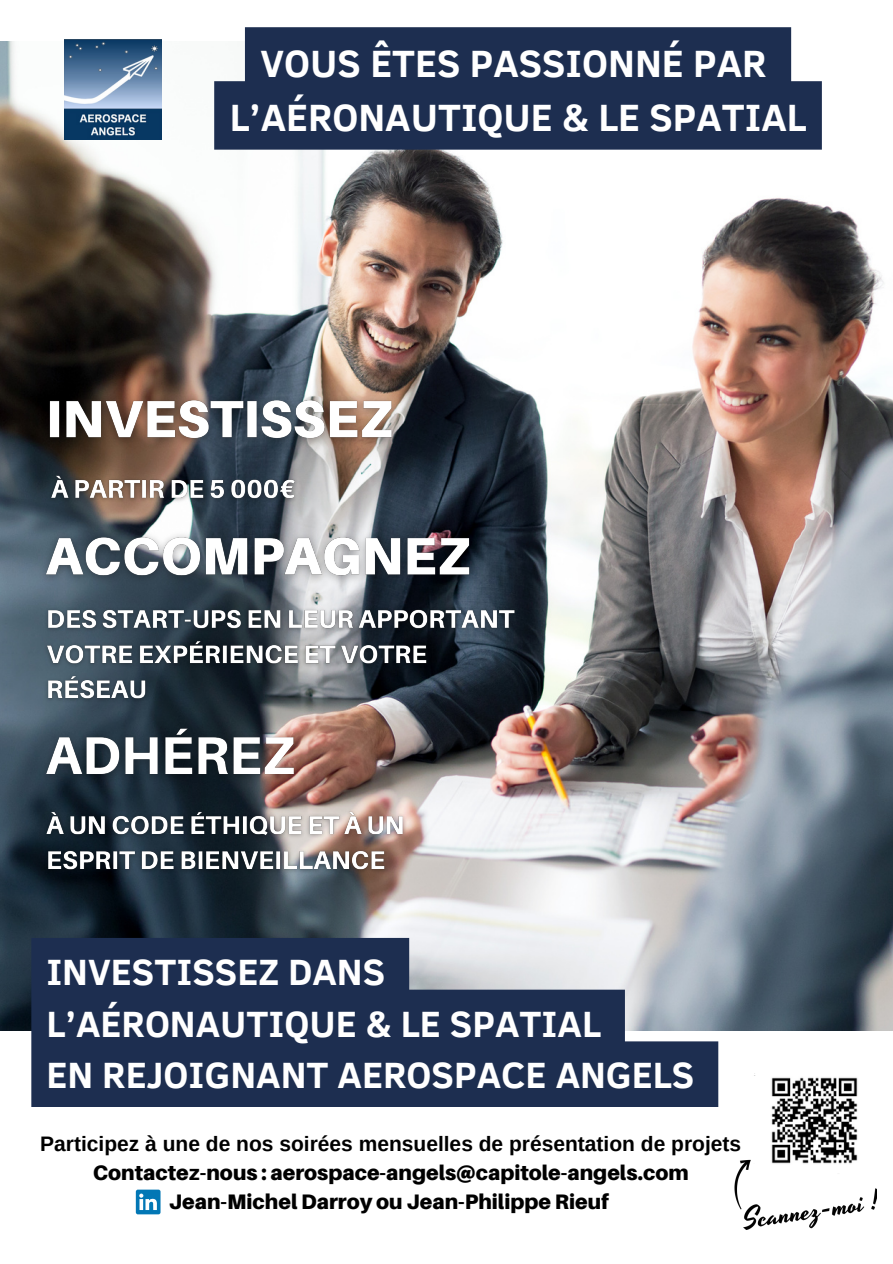
<style>
.page{position:relative;width:893px;height:1264px;background:#fff}
.page>*{position:absolute;margin:0;border:0;box-sizing:border-box;transform-origin:0 0}
.t1{font:700 39px/54px "Clear Sans";color:#fff;text-align:center}
.t2{font:700 37.5px/51.8px "Clear Sans";color:#fff}
.t3{font:900 21px/29.2px "Aileron";color:#000;text-align:center}
.t4{font:700 21px "Arimo";color:#000}
</style>
<div class="page">
<img style="left:0;top:42px;width:892px;height:988px">
<svg style="left:136px;top:1189px;width:24px;height:25px"></svg>
<img style="left:65px;top:39px;width:97px;height:100px">
<img style="left:734px;top:1073px;width:142px;height:157px">
<img style="left:762px;top:1073px;width:104px;height:99px">
<svg style="left:31px;top:937px;width:687px;height:169px;background:#3d4c69"></svg>
<img style="left:33px;top:711px;width:277px;height:91px">
<img style="left:39px;top:803px;width:372px;height:80px">
<img style="left:39px;top:597px;width:483px;height:115px">
<img style="left:33px;top:511px;width:451px;height:91px">
<img style="left:33px;top:374px;width:373px;height:91px">
<img style="left:39px;top:467px;width:264px;height:45px">
<div style="left:214px;top:27px;width:607px;height:123px;background:#1d2e50"></div>
<h1 class="t1" style="left:230px;top:34px;width:578px">VOUS ÊTES PASSIONNÉ PAR<br>L’AÉRONAUTIQUE &amp; LE SPATIAL</h1>
<h2 class="t2" style="left:46px;top:943px;width:649px">INVESTISSEZ DANS<br>L’AÉRONAUTIQUE &amp; LE SPATIAL<br>EN REJOIGNANT AEROSPACE ANGELS</h2>
<p class="t4" style="left:40px;top:1131px;width:702px">Participez à une de nos soirées mensuelles de présentation de projets</p>
<p class="t3" style="left:93px;top:1157px;width:597px">Contactez-nous : aerospace-angels@capitole-angels.com<br>Jean-Michel Darroy ou Jean-Philippe Rieuf</p>
</div>
